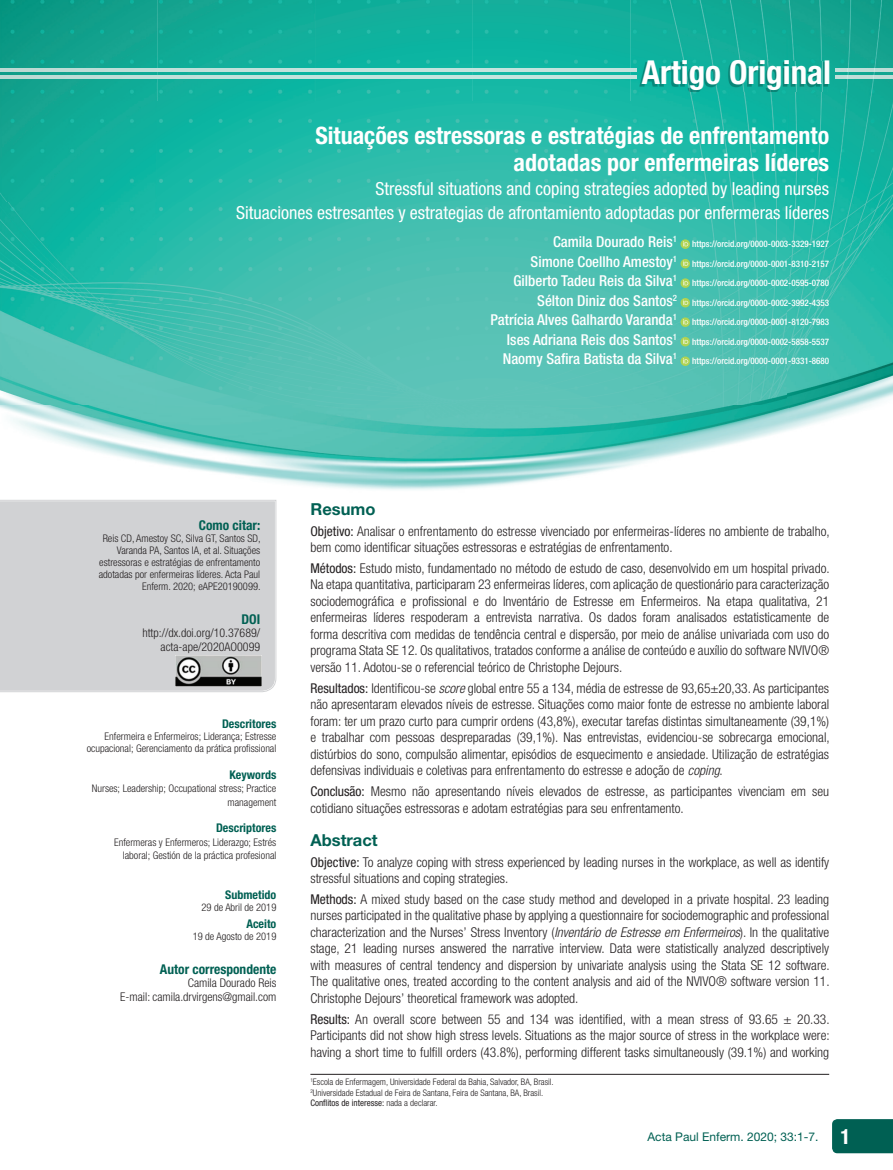
<style>
.page{position:relative;width:893px;height:1170px;background:#fff}
.page>*{position:absolute;margin:0;border:0;box-sizing:border-box;transform-origin:0 0}
.t1{font:700 condensed 33px "Helvetica Neue LT Std";color:#fff}
.t2{font:700 condensed 24px/27px "Helvetica Neue LT Std";color:#fff;text-align:right}
.t3{font:condensed 18px/24px "Helvetica Neue LT Std";color:#fff;text-align:right}
.t4{font:700 16.5px "Helvetica Neue LT Std";color:#006053}
.t5{font:500 condensed 15px "Helvetica Neue LT Std";color:#fff}
.t6{font:300 condensed 13.5px/16.5px "Helvetica Neue LT Std";color:#231f20;text-align:justify}
.t7{font:700 condensed 13.5px "Helvetica Neue LT Std";color:#006053}
.t8{font:300 condensed 12px/13.5px "Helvetica Neue LT Std";color:#231f20;text-align:right}
.t9{font:700 condensed 12px "Helvetica Neue LT Std";color:#006053}
.t10{font:12px "Helvetica Neue LT Std";color:#006053}
.t11{font:300 condensed 10.5px/12px "Helvetica Neue LT Std";color:#231f20;text-align:right}
.t12{font:500 condensed 9px "Helvetica Neue LT Std";color:#fff}
.t13{font:300 condensed 9px/10.5px "Helvetica Neue LT Std";color:#231f20}
.s1{font-weight:400}
.s2{font-style:italic}
.s3{font-weight:700;font-stretch:condensed;font-size:21px;color:#fff}
</style>
<div class="page">
<div style="left:832px;top:1119px;width:61px;height:34px;background:#006053"></div>
<img style="left:0;top:0;width:893px;height:490px">
<img style="left:835px;top:75px;width:58px;height:4px">
<img style="left:835px;top:68px;width:58px;height:4px">
<svg style="left:0;top:500px;width:277px;height:192px"></svg>
<div style="left:0;top:501px;width:275px;height:189px;background:#d1d2d4"></div>
<svg style="left:680px;top:239px;width:10px;height:10px"></svg>
<svg style="left:683px;top:241px;width:5px;height:5px"></svg>
<svg style="left:680px;top:259px;width:10px;height:9px"></svg>
<svg style="left:683px;top:260px;width:5px;height:6px"></svg>
<svg style="left:680px;top:278px;width:10px;height:10px"></svg>
<svg style="left:683px;top:280px;width:5px;height:5px"></svg>
<svg style="left:680px;top:298px;width:10px;height:9px"></svg>
<svg style="left:683px;top:299px;width:5px;height:6px"></svg>
<svg style="left:680px;top:317px;width:10px;height:10px"></svg>
<svg style="left:683px;top:319px;width:5px;height:5px"></svg>
<svg style="left:680px;top:337px;width:10px;height:9px"></svg>
<svg style="left:683px;top:338px;width:5px;height:6px"></svg>
<svg style="left:680px;top:356px;width:10px;height:10px"></svg>
<svg style="left:683px;top:358px;width:5px;height:5px"></svg>
<hr style="left:310px;top:1073px;width:519px;height:1px;background:#231f20">
<img style="left:175px;top:655px;width:86px;height:31px">
<img style="left:639px;top:62px;width:188px;height:30px">
<img style="left:0;top:75px;width:637px;height:4px">
<hr style="left:0;top:68px;width:637px;height:4px;background:#c3e3dd">
<h1 class="t1" style="left:642px;top:52px;width:191px">Artigo Original</h1>
<h2 class="t2" style="left:315px;top:122px;width:515px">Situações estressoras e estratégias de enfrentamento adotadas por enfermeiras líderes</h2>
<h3 class="t3" style="left:236px;top:177px;width:595px">Stressful situations and coping strategies adopted by leading nurses<br>Situaciones estresantes y estrategias de afrontamiento adoptadas por enfermeras líderes</h3>
<p class="t5" style="left:553px;top:233px;width:125px">Camila Dourado Reis<sup>1</sup></p>
<p class="t12" style="left:692px;top:239px;width:138px">https://orcid.org/0000-0003-3329-1927</p>
<p class="t5" style="left:531px;top:252px;width:148px">Simone Coellho Amestoy<sup>1</sup></p>
<p class="t12" style="left:692px;top:258px;width:138px">https://orcid.org/0000-0001-8310-2157</p>
<p class="t5" style="left:513px;top:272px;width:165px">Gilberto Tadeu Reis da Silva<sup>1</sup></p>
<p class="t12" style="left:692px;top:278px;width:138px">https://orcid.org/0000-0002-0595-0780</p>
<p class="t5" style="left:537px;top:291px;width:141px">Sélton Diniz dos Santos<sup>2</sup></p>
<p class="t12" style="left:692px;top:297px;width:138px">https://orcid.org/0000-0002-3992-4353</p>
<p class="t5" style="left:490px;top:311px;width:188px">Patrícia Alves Galhardo Varanda<sup>1</sup></p>
<p class="t12" style="left:692px;top:317px;width:138px">https://orcid.org/0000-0001-8120-7983</p>
<p class="t5" style="left:507px;top:330px;width:171px">Ises Adriana Reis dos Santos<sup>1</sup></p>
<p class="t12" style="left:692px;top:336px;width:138px">https://orcid.org/0000-0002-5858-5537</p>
<p class="t5" style="left:503px;top:350px;width:176px">Naomy Safira Batista da Silva<sup>1</sup></p>
<p class="t12" style="left:692px;top:356px;width:138px">https://orcid.org/0000-0001-9331-8680</p>
<p class="t7" style="left:199px;top:517px;width:63px">Como citar:</p>
<p class="t11" style="left:99px;top:532px;width:163px">Reis CD, Amestoy SC, Silva GT, Santos SD, Varanda PA, Santos IA, et al. Situações estressoras e estratégias de enfrentamento adotadas por enfermeiras líderes. Acta Paul Enferm. 2020; eAPE20190099.</p>
<p class="t7" style="left:241px;top:611px;width:20px">DOI</p>
<p class="t8" style="left:142px;top:626px;width:119px">http://dx.doi.org/10.37689/ acta-ape/2020AO0099</p>
<p class="t9" style="left:222px;top:716px;width:56px">Descritores</p>
<p class="t11" style="left:87px;top:730px;width:191px">Enfermeira e Enfermeiros; Liderança; Estresse ocupacional; Gerenciamento da prática profissional</p>
<p class="t9" style="left:230px;top:767px;width:48px">Keywords</p>
<p class="t11" style="left:92px;top:781px;width:186px;line-height:13.5px">Nurses; Leadership; Occupational stress; Practice management</p>
<p class="t9" style="left:216px;top:820px;width:62px">Descriptores</p>
<p class="t11" style="left:114px;top:835px;width:164px;line-height:13.5px">Enfermeras y Enfermeros; Liderazgo; Estrés laboral; Gestión de la práctica profesional</p>
<p class="t9" style="left:225px;top:886px;width:53px">Submetido</p>
<p class="t11" style="left:201px;top:900px;width:76px">29 de Abril de 2019</p>
<p class="t9" style="left:246px;top:916px;width:31px">Aceito</p>
<p class="t11" style="left:193px;top:930px;width:85px">19 de Agosto de 2019</p>
<p class="t7" style="left:160px;top:960px;width:118px">Autor correspondente</p>
<p class="t8" style="left:120px;top:976px;width:158px">Camila Dourado Reis<br>E-mail: camila.drvirgens@gmail.com</p>
<p class="t4" style="left:310px;top:498px;width:67px">Resumo</p>
<p class="t6" style="left:310px;top:522px;width:521px"><span class="s1">Objetivo:</span> Analisar o enfrentamento do estresse vivenciado por enfermeiras-líderes no ambiente de trabalho, bem como identificar situações estressoras e estratégias de enfrentamento.</p>
<p class="t6" style="left:310px;top:559px;width:521px"><span class="s1">Métodos:</span> Estudo misto, fundamentado no método de estudo de caso, desenvolvido em um hospital privado.<br>Na etapa quantitativa, participaram 23 enfermeiras líderes, com aplicação de questionário para caracterização sociodemográfica e profissional e do Inventário de Estresse em Enfermeiros. Na etapa qualitativa, 21 enfermeiras líderes respoderam a entrevista narrativa. Os dados foram analisados estatisticamente de forma descritiva com medidas de tendência central e dispersão, por meio de análise univariada com uso do programa Stata SE 12. Os qualitativos, tratados conforme a análise de conteúdo e auxílio do software NVIVO® versão 11. Adotou-se o referencial teórico de Christophe Dejours.</p>
<p class="t6" style="left:310px;top:679px;width:521px"><span class="s1">Resultados:</span> Identificou-se <span class="s2">score</span> global entre 55 a 134, média de estresse de 93,65±20,33. As participantes não apresentaram elevados níveis de estresse. Situações como maior fonte de estresse no ambiente laboral foram: ter um prazo curto para cumprir ordens (43,8%), executar tarefas distintas simultaneamente (39,1%) e trabalhar com pessoas despreparadas (39,1%). Nas entrevistas, evidenciou-se sobrecarga emocional, distúrbios do sono, compulsão alimentar, episódios de esquecimento e ansiedade. Utilização de estratégias defensivas individuais e coletivas para enfrentamento do estresse e adoção de <span class="s2">coping</span>.</p>
<p class="t6" style="left:310px;top:782px;width:520px"><span class="s1">Conclusão:</span> Mesmo não apresentando níveis elevados de estresse, as participantes vivenciam em seu cotidiano situações estressoras e adotam estratégias para seu enfrentamento.</p>
<p class="t4" style="left:310px;top:829px;width:69px">Abstract</p>
<p class="t6" style="left:310px;top:853px;width:520px"><span class="s1">Objective:</span> To analyze coping with stress experienced by leading nurses in the workplace, as well as identify stressful situations and coping strategies.</p>
<p class="t6" style="left:310px;top:890px;width:521px"><span class="s1">Methods:</span> A mixed study based on the case study method and developed in a private hospital. 23 leading nurses participated in the qualitative phase by applying a questionnaire for sociodemographic and professional characterization and the Nurses’ Stress Inventory (<span class="s2">Inventário de Estresse em Enfermeiros</span>). In the qualitative stage, 21 leading nurses answered the narrative interview. Data were statistically analyzed descriptively with measures of central tendency and dispersion by univariate analysis using the Stata SE 12 software.<br>The qualitative ones, treated according to the content analysis and aid of the NVIVO® software version 11.<br>Christophe Dejours’ theoretical framework was adopted.</p>
<p class="t6" style="left:310px;top:1010px;width:521px"><span class="s1">Results:</span> An overall score between 55 and 134 was identified, with a mean stress of 93.65 ± 20.33.<br>Participants did not show high stress levels. Situations as the major source of stress in the workplace were: having a short time to fulfill orders (43.8%), performing different tasks simultaneously (39.1%) and working</p>
<p class="t13" style="left:310px;top:1076px;width:245px"><sup>1</sup>Escola de Enfermagem, Universidade Federal da Bahia, Salvador, BA, Brasil.<br><sup>2</sup>Universidade Estadual de Feira de Santana, Feira de Santana, BA, Brasil.<br><span class="s1">Conflitos de interesse:</span> nada a declarar.</p>
<p class="t10" style="left:647px;top:1129px;width:205px">Acta Paul Enferm. 2020; 33:1-7. <span class="s3">1</span></p>
</div>
